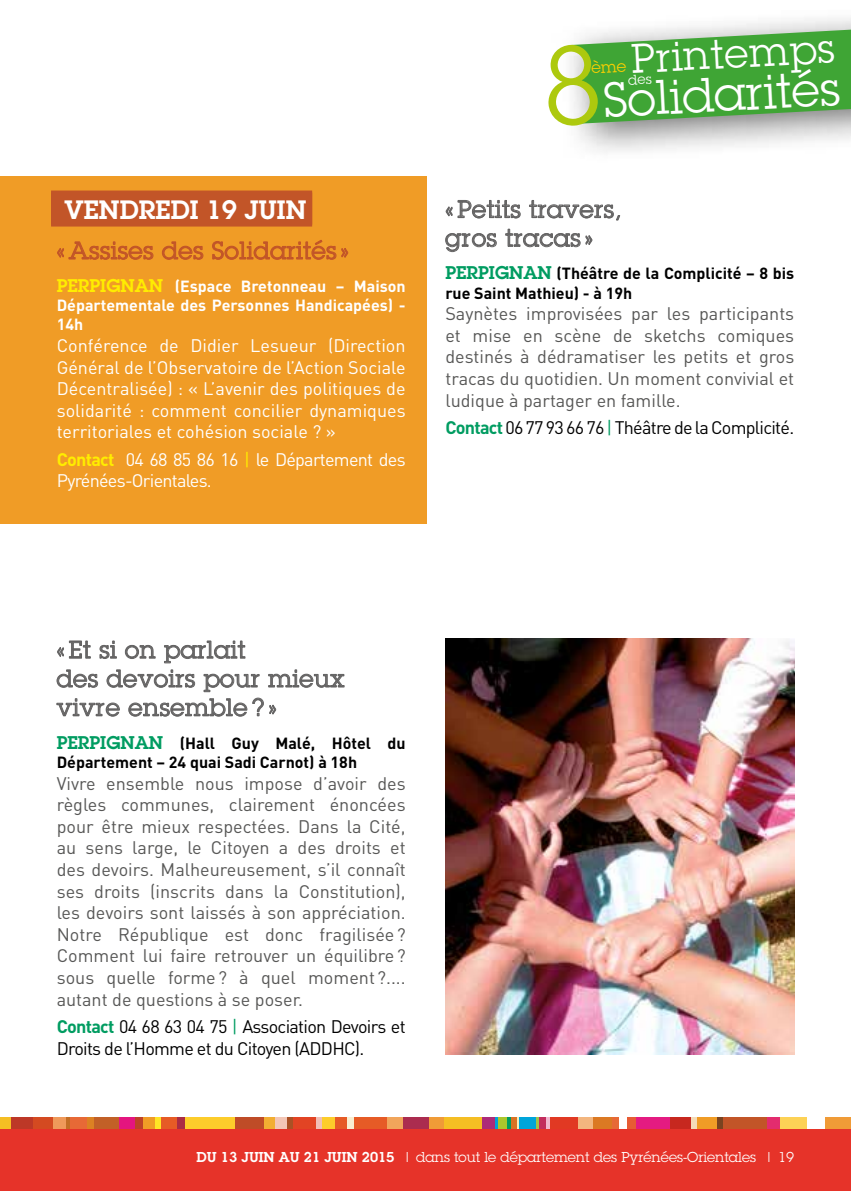
<style>
.page{position:relative;width:851px;height:1191px;background:#fff}
.page>*{position:absolute;margin:0;border:0;box-sizing:border-box;transform-origin:0 0}
.t1{font:47.4px "Lubalin Graph";color:#fff}
.t2{font:40.4px "Lubalin Graph";color:#fff}
.t3{font:600 26px "Lubalin Graph";color:#fff}
.t4{font:24px/28.8px "Lubalin Graph";letter-spacing:.03em;color:#646363}
.t5{font:24px "Lubalin Graph";letter-spacing:.03em;color:#c25528}
.t6{font:18px/21.6px "DIN";color:#575756;text-align:justify}
.t7{font:18px/21.6px "DIN";letter-spacing:-.01em;color:#fff;text-align:justify}
.t8{font:18px/21.6px "DIN";letter-spacing:-.04em;color:#000}
.t9{font:18px/21.6px "DIN";letter-spacing:-.04em;color:#fff}
.t10{font:700 16px/19.2px "DIN";color:#000}
.t11{font:700 16px/19.2px "DIN";color:#fff;text-align:justify}
.t12{font:14px "Lubalin Graph";color:#fff}
.s1{font-family:"Lubalin Graph";font-weight:600;font-size:18px;color:#ffed00}
.s2{font-weight:700;color:#ffed00}
.s3{color:#ffed00}
.s4{font-family:"Lubalin Graph";font-weight:600;font-size:18px;color:#009c61}
.s5{font-weight:700;color:#009c61}
.s6{color:#009c61}
.s7{font-weight:600}
</style>
<div class="page">
<div style="left:0;top:1117px;width:850px;height:74px;background:#e63329"></div>
<div style="left:824px;top:1117px;width:26px;height:11px;background:#f09b37"></div>
<div style="left:807px;top:1117px;width:17px;height:11px;background:#fff"></div>
<div style="left:779px;top:1117px;width:28px;height:11px;background:#fdd256"></div>
<div style="left:766px;top:1117px;width:13px;height:11px;background:#e32c6e"></div>
<div style="left:722px;top:1117px;width:44px;height:11px;background:#c25528"></div>
<div style="left:716px;top:1117px;width:6px;height:11px;background:#794320"></div>
<div style="left:696px;top:1117px;width:20px;height:11px;background:#f09c26"></div>
<svg style="left:690px;top:1117px;width:6px;height:11px"></svg>
<div style="left:670px;top:1117px;width:20px;height:11px;background:#c7281f"></div>
<div style="left:635px;top:1117px;width:34px;height:11px;background:#e41b81"></div>
<div style="left:627px;top:1117px;width:8px;height:11px;background:#e75c34"></div>
<div style="left:619px;top:1117px;width:8px;height:11px;background:#fff"></div>
<div style="left:611px;top:1117px;width:8px;height:11px;background:#e76936"></div>
<div style="left:592px;top:1117px;width:19px;height:11px;background:#db7923"></div>
<div style="left:578px;top:1117px;width:14px;height:11px;background:#f3b67f"></div>
<div style="left:549px;top:1117px;width:29px;height:11px;background:#e13923"></div>
<svg style="left:546px;top:1117px;width:3px;height:11px"></svg>
<div style="left:538px;top:1117px;width:7px;height:11px;background:#c32c5d"></div>
<svg style="left:535px;top:1117px;width:3px;height:11px"></svg>
<div style="left:519px;top:1117px;width:16px;height:11px;background:#00a5da"></div>
<svg style="left:517px;top:1117px;width:2px;height:11px"></svg>
<div style="left:510px;top:1117px;width:7px;height:11px;background:#da7223"></div>
<svg style="left:507px;top:1117px;width:3px;height:11px"></svg>
<div style="left:497px;top:1117px;width:10px;height:11px;background:#acc62c"></div>
<svg style="left:495px;top:1117px;width:2px;height:11px"></svg>
<div style="left:482px;top:1117px;width:12px;height:11px;background:#ac2b79"></div>
<div style="left:443px;top:1117px;width:39px;height:11px;background:#f5be23"></div>
<div style="left:429px;top:1117px;width:15px;height:11px;background:#f09b37"></div>
<div style="left:402px;top:1117px;width:27px;height:11px;background:#ab2c4f"></div>
<div style="left:387px;top:1117px;width:15px;height:11px;background:#f1a55b"></div>
<div style="left:334px;top:1117px;width:53px;height:11px;background:#e65b26"></div>
<div style="left:322px;top:1117px;width:12px;height:11px;background:#fdcd2b"></div>
<div style="left:315px;top:1117px;width:7px;height:11px;background:#f1bfb6"></div>
<div style="left:347px;top:1117px;width:7px;height:11px;background:#f8efd1"></div>
<div style="left:293px;top:1117px;width:22px;height:11px;background:#e24424"></div>
<div style="left:286px;top:1117px;width:7px;height:11px;background:#ab5125"></div>
<div style="left:275px;top:1117px;width:11px;height:11px;background:#f3c6b6"></div>
<div style="left:263px;top:1117px;width:12px;height:11px;background:#f2ae32"></div>
<div style="left:234px;top:1117px;width:29px;height:11px;background:#bf4c27"></div>
<div style="left:184px;top:1117px;width:51px;height:11px;background:#fdcd2b"></div>
<div style="left:177px;top:1117px;width:7px;height:11px;background:#aa2c44"></div>
<div style="left:160px;top:1117px;width:17px;height:11px;background:#e65b26"></div>
<div style="left:155px;top:1117px;width:5px;height:11px;background:#ffe525"></div>
<div style="left:142px;top:1117px;width:13px;height:11px;background:#f09c26"></div>
<div style="left:135px;top:1117px;width:7px;height:11px;background:#be4127"></div>
<div style="left:118px;top:1117px;width:17px;height:11px;background:#e4157f"></div>
<div style="left:93px;top:1117px;width:26px;height:11px;background:#c26027"></div>
<div style="left:87px;top:1117px;width:7px;height:11px;background:#dc8123"></div>
<div style="left:69px;top:1117px;width:18px;height:11px;background:#e76936"></div>
<div style="left:65px;top:1117px;width:5px;height:11px;background:#c36e25"></div>
<div style="left:51px;top:1117px;width:15px;height:11px;background:#ef995a"></div>
<div style="left:25px;top:1117px;width:28px;height:11px;background:#d44a21"></div>
<div style="left:5px;top:1117px;width:27px;height:11px;background:#bd3827"></div>
<div style="left:0;top:1117px;width:11px;height:11px;background:#f5be23"></div>
<div style="left:551px;top:6px;width:299px;height:157px;background:#000;opacity:.55"></div>
<div style="left:0;top:176px;width:426px;height:347px;background:#f09c26"></div>
<div style="left:51px;top:190px;width:261px;height:36px;background:#c25528"></div>
<svg style="left:57px;top:241px;width:97px;height:19px"></svg>
<svg style="left:162px;top:241px;width:42px;height:19px"></svg>
<svg style="left:212px;top:240px;width:136px;height:20px"></svg>
<svg style="left:57px;top:640px;width:34px;height:19px"></svg>
<svg style="left:99px;top:640px;width:18px;height:19px"></svg>
<svg style="left:124px;top:644px;width:32px;height:15px"></svg>
<svg style="left:164px;top:640px;width:82px;height:23px"></svg>
<svg style="left:56px;top:669px;width:289px;height:48px"></svg>
<svg style="left:445px;top:200px;width:76px;height:19px"></svg>
<svg style="left:529px;top:200px;width:92px;height:21px"></svg>
<svg style="left:445px;top:233px;width:52px;height:19px"></svg>
<svg style="left:505px;top:228px;width:87px;height:19px"></svg>
<img style="left:446px;top:638px;width:348px;height:416px">
<svg style="left:551px;top:28px;width:299px;height:99px"></svg>
<p class="t3" style="left:64px;top:192px;width:243px">VENDREDI 19 JUIN</p>
<p class="t5" style="left:57px;top:235px;width:293px">« Assises des Solidarités »</p>
<p class="t11" style="left:57px;top:276px;width:350px"><span class="s1">PERPIGNAN</span> (Espace Bretonneau – Maison Départementale des Personnes Handicapées) - 14h</p>
<p class="t7" style="left:57px;top:334px;width:350px">Conférence de Didier Lesueur (Direction Général de l’Observatoire de l’Action Sociale Décentralisée) : « L’avenir des politiques de solidarité : comment concilier dynamiques territoriales et cohésion sociale ? »</p>
<p class="t9" style="left:57px;top:448px;width:350px"><span class="s2">Contact</span> 04 68 85 86 16 <span class="s3">|</span> le Département des<br>Pyrénées-Orientales.</p>
<h2 class="t2" style="left:630px;top:33px;width:204px;rotate:-3deg">Printemps</h2>
<h1 class="t1" style="left:602px;top:70px;width:238px;rotate:-3deg">Solidarités</h1>
<p class="t4" style="left:445px;top:194px;width:178px">« Petits travers, gros tracas »</p>
<p class="t10" style="left:445px;top:263px;width:350px"><span class="s4">PERPIGNAN</span> (Théâtre de la Complicité – 8 bis rue Saint Mathieu) - à 19h</p>
<p class="t6" style="left:445px;top:302px;width:350px">Saynètes improvisées par les participants et mise en scène de sketchs comiques destinés à dédramatiser les petits et gros tracas du quotidien. Un moment convivial et ludique à partager en famille.</p>
<p class="t8" style="left:445px;top:416px;width:350px"><span class="s5">Contact</span> 06 77 93 66 76 <span class="s6">|</span> Théâtre de la Complicité.</p>
<p class="t4" style="left:57px;top:635px;width:289px">« Et si on parlait<br>des devoirs pour mieux vivre ensemble ? »</p>
<p class="t10" style="left:57px;top:732px;width:350px"><span class="s4">PERPIGNAN</span> (Hall Guy Malé, Hôtel du<br>Département – 24 quai Sadi Carnot) à 18h</p>
<p class="t6" style="left:57px;top:772px;width:350px">Vivre ensemble nous impose d’avoir des règles communes, clairement énoncées pour être mieux respectées. Dans la Cité, au sens large, le Citoyen a des droits et des devoirs. Malheureusement, s’il connaît ses droits (inscrits dans la Constitution), les devoirs sont laissés à son appréciation.<br>Notre République est donc fragilisée?<br>Comment lui faire retrouver un équilibre? sous quelle forme? à quel moment?.... autant de questions à se poser.</p>
<p class="t8" style="left:57px;top:1015px;width:350px"><span class="s5">Contact</span> 04 68 63 04 75 <span class="s6">|</span> Association Devoirs et<br>Droits de l’Homme et du Citoyen (ADDHC).</p>
<p class="t12" style="left:196px;top:1148px;width:599px"><span class="s7">DU 13 JUIN AU 21 JUIN 2015</span> | dans tout le département des Pyrénées-Orientales | 19</p>
</div>
